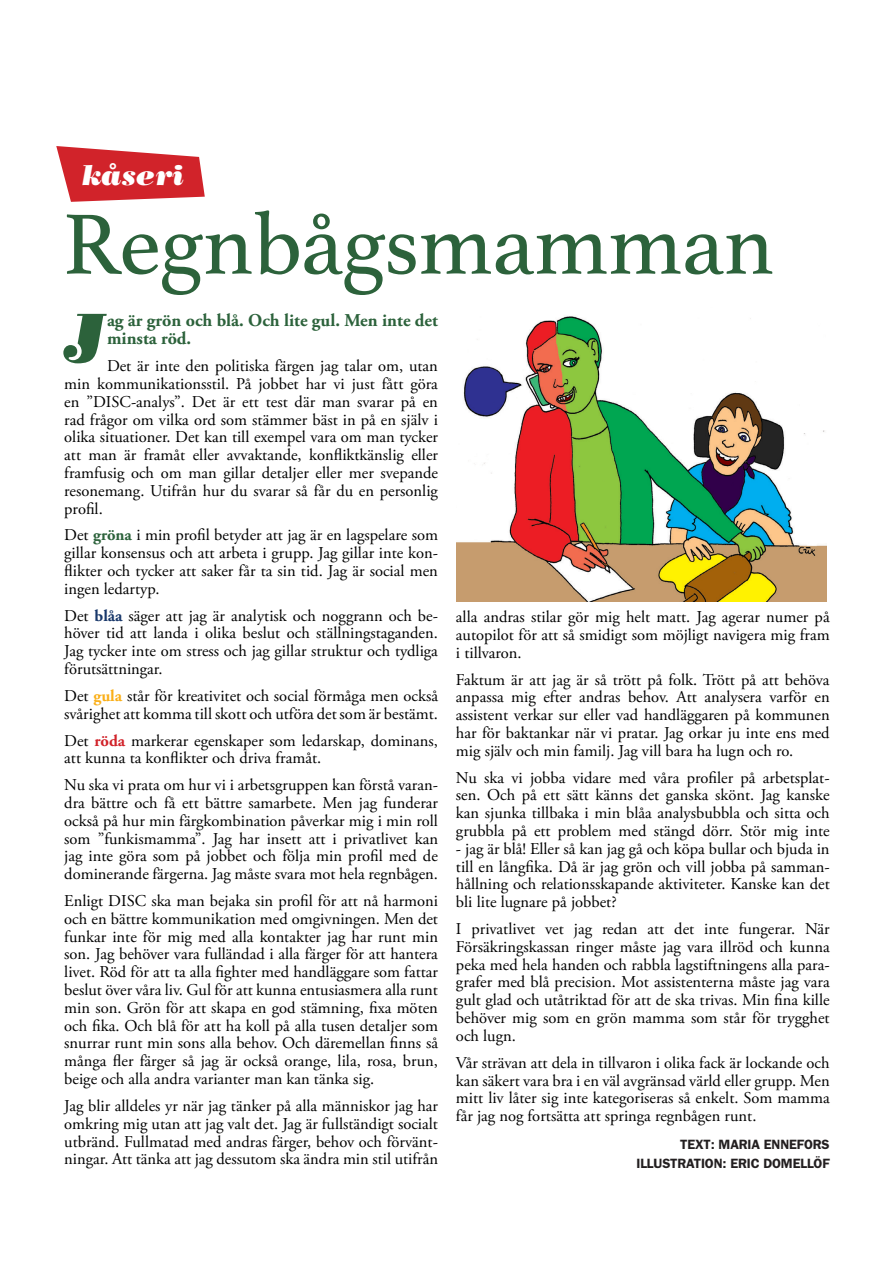
<style>
.page{position:relative;width:893px;height:1263px;background:#fff}
.page>*{position:absolute;margin:0;border:0;box-sizing:border-box;transform-origin:0 0}
.t1{font:90px "Athelas";letter-spacing:-.01em;color:#2c623b}
.Brödtext{font:italic 69.9px "Bodoni LT Poster";color:#2c623b}
.t2{font:italic 28.5px "Bodoni LT Poster";color:#fff}
.Brödtext-2{font:700 18px/18px "Adobe Garamond Pro";color:#2c623b}
.Brödtext-3{font:16.5px/17.9px "Adobe Garamond Pro";color:#000;text-align:justify}
.t3{font:600 13.5px "Franklin Gothic LT";letter-spacing:-.01em;color:#231f20}
.s1{font-weight:700;color:#2c623b}
.s2{font-weight:700;color:#18376a}
.s3{font-weight:700;color:#faaf18}
.s4{font-weight:700;color:#d1232a}
</style>
<div class="page">
<img style="left:456px;top:316px;width:371px;height:286px">
<svg style="left:56px;top:146px;width:149px;height:56px"></svg>
<p class="t2" style="left:82px;top:158px;width:103px">kåseri</p>
<p class="t1" style="left:63px;top:172px;width:713px">Regnbågsmamman</p>
<p class="Brödtext" style="left:64px;top:296px;width:44px">J</p>
<p class="Brödtext-2" style="left:107px;top:312px;width:332px">ag är grön och blå. Och lite gul. Men inte det minsta röd.</p>
<p class="Brödtext-3" style="left:64px;top:358px;width:375px;text-indent:43px">Det är inte den politiska färgen jag talar om, utan min kommunikationsstil. På jobbet har vi just fått göra en ”DISC-analys”. Det är ett test där man svarar på en rad frågor om vilka ord som stämmer bäst in på en själv i olika situationer. Det kan till exempel vara om man tycker att man är framåt eller avvaktande, konfliktkänslig eller framfusig och om man gillar detaljer eller mer svepande resonemang. Utifrån hur du svarar så får du en personlig profil.</p>
<p class="Brödtext-3" style="left:64px;top:527px;width:375px">Det <span class="s1">gröna</span> i min profil betyder att jag är en lagspelare som gillar konsensus och att arbeta i grupp. Jag gillar inte kon&shy;flikter och tycker att saker får ta sin tid. Jag är social men ingen ledartyp.</p>
<p class="Brödtext-3" style="left:64px;top:607px;width:375px">Det <span class="s2">blåa</span> säger att jag är analytisk och noggrann och be&shy;höver tid att landa i olika beslut och ställningstaganden.<br>Jag tycker inte om stress och jag gillar struktur och tydliga förutsättningar.</p>
<p class="Brödtext-3" style="left:64px;top:687px;width:375px">Det <span class="s3">gula</span> står för kreativitet och social förmåga men också svårighet att komma till skott och utföra det som är bestämt.</p>
<p class="Brödtext-3" style="left:64px;top:732px;width:375px">Det <span class="s4">röda</span> markerar egenskaper som ledarskap, dominans, att kunna ta konflikter och driva framåt.</p>
<p class="Brödtext-3" style="left:64px;top:776px;width:375px">Nu ska vi prata om hur vi i arbetsgruppen kan förstå varan&shy;dra bättre och få ett bättre samarbete. Men jag funderar också på hur min färgkombination påverkar mig i min roll som ”funkismamma”. Jag har insett att i privatlivet kan jag inte göra som på jobbet och följa min profil med de dominerande färgerna. Jag måste svara mot hela regnbågen.</p>
<p class="Brödtext-3" style="left:64px;top:892px;width:375px">Enligt DISC ska man bejaka sin profil för att nå harmoni och en bättre kommunikation med omgivningen. Men det funkar inte för mig med alla kontakter jag har runt min son. Jag behöver vara fulländad i alla färger för att hantera livet. Röd för att ta alla fighter med handläggare som fattar beslut över våra liv. Gul för att kunna entusiasmera alla runt min son. Grön för att skapa en god stämning, fixa möten och fika. Och blå för att ha koll på alla tusen detaljer som snurrar runt min sons alla behov. Och däremellan finns så många fler färger så jag är också orange, lila, rosa, brun, beige och alla andra varianter man kan tänka sig.</p>
<p class="Brödtext-3" style="left:64px;top:1097px;width:375px">Jag blir alldeles yr när jag tänker på alla människor jag har omkring mig utan att jag valt det. Jag är fullständigt socialt utbränd. Fullmatad med andras färger, behov och förvänt&shy;ningar. Att tänka att jag dessutom ska ändra min stil utifrån</p>
<p class="Brödtext-3" style="left:456px;top:608px;width:375px">alla andras stilar gör mig helt matt. Jag agerar numer på autopilot för att så smidigt som möjligt navigera mig fram i tillvaron.</p>
<p class="Brödtext-3" style="left:456px;top:671px;width:375px">Faktum är att jag är så trött på folk. Trött på att behöva anpassa mig efter andras behov. Att analysera varför en assistent verkar sur eller vad handläggaren på kommunen har för baktankar när vi pratar. Jag orkar ju inte ens med mig själv och min familj. Jag vill bara ha lugn och ro.</p>
<p class="Brödtext-3" style="left:456px;top:769px;width:375px">Nu ska vi jobba vidare med våra profiler på arbetsplat&shy;sen. Och på ett sätt känns det ganska skönt. Jag kanske kan sjunka tillbaka i min blåa analysbubbla och sitta och grubbla på ett problem med stängd dörr. Stör mig inte</p>
<p class="Brödtext-3" style="left:456px;top:840px;width:375px">- jag är blå! Eller så kan jag gå och köpa bullar och bjuda in till en långfika. Då är jag grön och vill jobba på samman&shy;hållning och relationsskapande aktiviteter. Kanske kan det bli lite lugnare på jobbet?</p>
<p class="Brödtext-3" style="left:456px;top:920px;width:375px">I privatlivet vet jag redan att det inte fungerar. När Försäkringskassan ringer måste jag vara illröd och kunna peka med hela handen och rabbla lagstiftningens alla para&shy;grafer med blå precision. Mot assistenterna måste jag vara gult glad och utåtriktad för att de ska trivas. Min fina kille behöver mig som en grön mamma som står för trygghet och lugn.</p>
<p class="Brödtext-3" style="left:456px;top:1054px;width:375px">Vår strävan att dela in tillvaron i olika fack är lockande och kan säkert vara bra i en väl avgränsad värld eller grupp. Men mitt liv låter sig inte kategoriseras så enkelt. Som mamma får jag nog fortsätta att springa regnbågen runt.</p>
<p class="t3" style="left:680px;top:1136px;width:151px">TEXT: MARIA ENNEFORS</p>
<p class="t3" style="left:636px;top:1155px;width:195px">ILLUSTRATION: ERIC DOMELLÖF</p>
</div>
